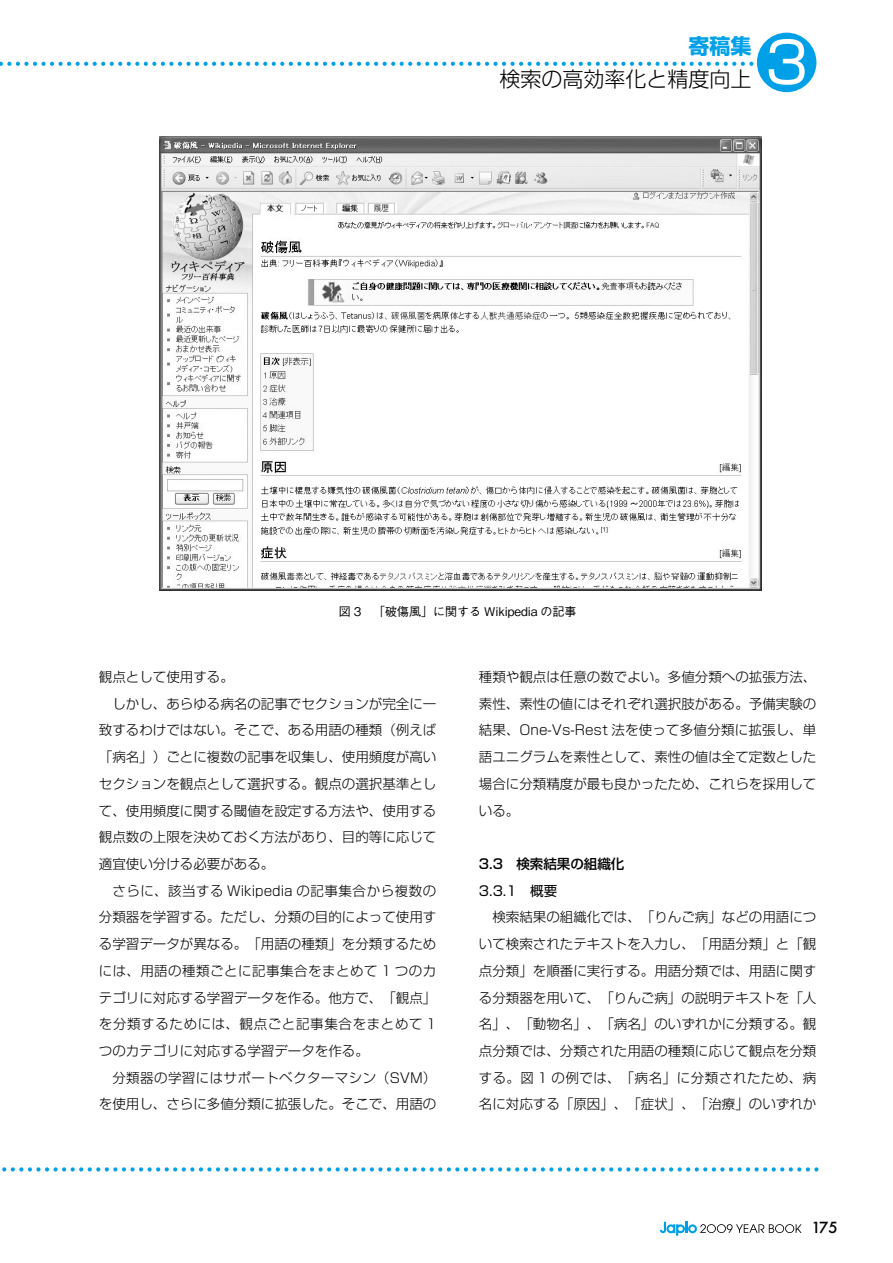
<style>
.page{position:relative;width:893px;height:1263px;background:#fff}
.page>*{position:absolute;margin:0;border:0;box-sizing:border-box;transform-origin:0 0}
.t1{font:57px "Shin Go Pro";color:#fff}
.t2{font:300 21px "Shin Go Pro";color:#000}
.t3{font:700 21px "Shin Go Pro";color:#00a0e9}
.t4{font:500 15px "Futura";color:#000}
.t5{font:300 13.5px/26.7px "Shin Go Pro";color:#000;text-align:justify}
.t6{font:300 13.5px "Shin Go Pro";letter-spacing:.04em;color:#000}
.t7{font:300 13.5px "Shin Go Pro";letter-spacing:.035em;color:#000}
.t8{font:300 13.5px "Shin Go Pro";letter-spacing:.045em;color:#000}
.t9{font:300 13.5px "Shin Go Pro";letter-spacing:.03em;color:#000}
.t10{font:500 13.5px "Shin Go Pro";color:#000}
.t11{font:13.5px "Shin Go Pro";color:#000}
.t12{font:500 12px "Gothic BBB Pro";color:#000}
</style>
<div class="page">
<svg style="left:660px;top:1222px;width:141px;height:14px"></svg>
<svg style="left:2px;top:1167px;width:815px;height:4px"></svg>
<svg style="left:0;top:62px;width:752px;height:4px"></svg>
<div style="left:757px;top:33px;width:59px;height:59px;background:#00a0e9;border-radius:50%"></div>
<img style="left:159px;top:136px;width:602px;height:454px">
<h2 class="t3" style="left:688px;top:30px;width:64px">寄稿集</h2>
<h2 class="t2" style="left:499px;top:61px;width:253px">検索の高効率化と精度向上</h2>
<h1 class="t1" style="left:765px;top:16px;width:45px">3</h1>
<p class="t12" style="left:339px;top:602px;width:239px">図 3　「破傷風」に関する Wikipedia の記事</p>
<p class="t5" style="left:99px;top:662px;width:136px">観点として使用する。</p>
<p class="t5" style="left:112px;top:689px;width:325px">しかし、あらゆる病名の記事でセクションが完全に一</p>
<p class="t5" style="left:99px;top:715px;width:339px">致するわけではない。そこで、ある用語の種類（例えば</p>
<p class="t5" style="left:99px;top:742px;width:339px">「病名」）ごとに複数の記事を収集し、使用頻度が高い</p>
<p class="t5" style="left:99px;top:769px;width:339px">セクションを観点として選択する。観点の選択基準とし</p>
<p class="t5" style="left:99px;top:795px;width:339px">て、使用頻度に関する閾値を設定する方法や、使用する</p>
<p class="t5" style="left:99px;top:822px;width:339px">観点数の上限を決めておく方法があり、目的等に応じて</p>
<p class="t5" style="left:99px;top:849px;width:177px">適宜使い分ける必要がある。</p>
<p class="t6" style="left:112px;top:879px;width:326px">さらに、該当する Wikipedia の記事集合から複数の</p>
<p class="t5" style="left:99px;top:902px;width:339px">分類器を学習する。ただし、分類の目的によって使用す</p>
<p class="t5" style="left:99px;top:929px;width:339px">る学習データが異なる。「用語の種類」を分類するため</p>
<p class="t7" style="left:99px;top:959px;width:339px">には、用語の種類ごとに記事集合をまとめて 1 つのカ</p>
<p class="t5" style="left:99px;top:982px;width:339px">テゴリに対応する学習データを作る。他方で、「観点」</p>
<p class="t8" style="left:99px;top:1013px;width:339px">を分類するためには、観点ごと記事集合をまとめて 1</p>
<p class="t5" style="left:99px;top:1036px;width:271px">つのカテゴリに対応する学習データを作る。</p>
<p class="t9" style="left:112px;top:1066px;width:326px">分類器の学習にはサポートベクターマシン（SVM）</p>
<p class="t5" style="left:99px;top:1089px;width:339px">を使用し、さらに多値分類に拡張した。そこで、用語の</p>
<p class="t5" style="left:479px;top:662px;width:339px">種類や観点は任意の数でよい。多値分類への拡張方法、素性、素性の値にはそれぞれ選択肢がある。予備実験の結果、One-Vs-Rest 法を使って多値分類に拡張し、単語ユニグラムを素性として、素性の値は全て定数とした場合に分類精度が最も良かったため、これらを採用している。</p>
<p class="t10" style="left:479px;top:853px;width:147px">3.3　検索結果の組織化</p>
<p class="t11" style="left:479px;top:879px;width:80px">3.3.1　概要</p>
<p class="t5" style="left:479px;top:902px;width:339px;text-indent:14px">検索結果の組織化では、「りんご病」などの用語について検索されたテキストを入力し、「用語分類」と「観点分類」を順番に実行する。用語分類では、用語に関する分類器を用いて、「りんご病」の説明テキストを「人名」、「動物名」、「病名」のいずれかに分類する。観点分類では、分類された用語の種類に応じて観点を分類する。図 1 の例では、「病名」に分類されたため、病名に対応する「原因」、「症状」、「治療」のいずれか</p>
<p class="t4" style="left:811px;top:1217px;width:28px">175</p>
</div>
